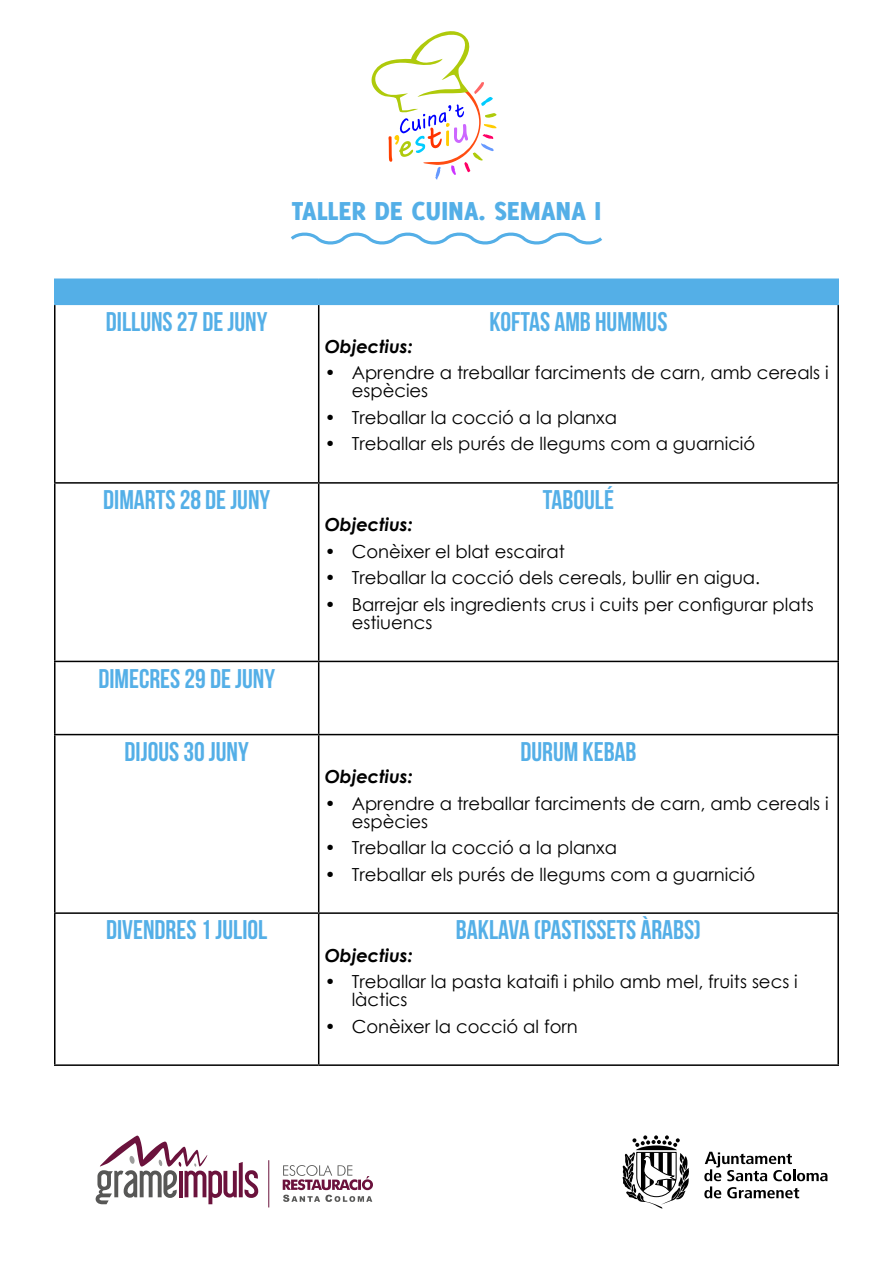
<style>
.page{position:relative;width:893px;height:1263px;background:#fff}
.page>*{position:absolute;margin:0;border:0;box-sizing:border-box;transform-origin:0 0}
.t1{font:800 28.5px "Delicious";color:#54afe7}
.t2{font:27px "Bebas Neue";color:#54afe7}
.t3{font:18px/18px "Century Gothic";color:#000}
.t4{font:italic 700 18px "Century Gothic";color:#000}
</style>
<div class="page">
<svg style="left:371px;top:31px;width:126px;height:149px"></svg>
<hr style="left:268px;top:1160px;width:1px;height:47px;background:#6b123c">
<svg style="left:283px;top:1165px;width:90px;height:37px"></svg>
<svg style="left:96px;top:1135px;width:162px;height:69px"></svg>
<svg style="left:704px;top:1152px;width:123px;height:46px"></svg>
<svg style="left:622px;top:1135px;width:67px;height:74px"></svg>
<svg style="left:291px;top:232px;width:311px;height:13px"></svg>
<hr style="left:54px;top:278px;width:265px;height:2px;background:#54afe7">
<hr style="left:54px;top:280px;width:2px;height:24px;background:#54afe7">
<hr style="left:319px;top:278px;width:520px;height:2px;background:#54afe7">
<div style="left:56px;top:280px;width:781px;height:24px;background:#54afe7"></div>
<hr style="left:837px;top:280px;width:2px;height:24px;background:#54afe7">
<hr style="left:54px;top:304px;width:265px;height:1px;background:#54afe7">
<hr style="left:319px;top:304px;width:520px;height:1px;background:#54afe7">
<hr style="left:54px;top:305px;width:2px;height:177px;background:#000">
<hr style="left:318px;top:305px;width:1px;height:177px;background:#000">
<hr style="left:837px;top:305px;width:2px;height:177px;background:#000">
<hr style="left:54px;top:482px;width:265px;height:2px;background:#000">
<hr style="left:54px;top:484px;width:2px;height:177px;background:#000">
<hr style="left:319px;top:482px;width:520px;height:2px;background:#000">
<hr style="left:318px;top:484px;width:1px;height:177px;background:#000">
<hr style="left:837px;top:484px;width:2px;height:177px;background:#000">
<hr style="left:54px;top:661px;width:265px;height:1px;background:#000">
<hr style="left:54px;top:662px;width:2px;height:72px;background:#000">
<hr style="left:319px;top:661px;width:520px;height:1px;background:#000">
<hr style="left:318px;top:662px;width:1px;height:72px;background:#000">
<hr style="left:837px;top:662px;width:2px;height:72px;background:#000">
<hr style="left:54px;top:734px;width:265px;height:1px;background:#000">
<hr style="left:54px;top:735px;width:2px;height:177px;background:#000">
<hr style="left:319px;top:734px;width:520px;height:1px;background:#000">
<hr style="left:318px;top:735px;width:1px;height:177px;background:#000">
<hr style="left:837px;top:735px;width:2px;height:177px;background:#000">
<hr style="left:54px;top:912px;width:265px;height:2px;background:#000">
<hr style="left:54px;top:914px;width:2px;height:150px;background:#000">
<hr style="left:319px;top:912px;width:520px;height:2px;background:#000">
<hr style="left:318px;top:914px;width:1px;height:150px;background:#000">
<hr style="left:837px;top:914px;width:2px;height:150px;background:#000">
<hr style="left:54px;top:1064px;width:265px;height:2px;background:#000">
<hr style="left:319px;top:1064px;width:520px;height:2px;background:#000">
<h1 class="t1" style="left:292px;top:194px;width:311px">TALLER DE CUINA. SEMANA I</h1>
<h2 class="t2" style="left:106px;top:306px;width:163px">DILLUNS 27 DE JUNY</h2>
<h2 class="t2" style="left:489px;top:306px;width:179px">KOFTAS AMB HUMMUS</h2>
<p class="t4" style="left:325px;top:333px;width:90px">Objectius:</p>
<p class="t3" style="left:352px;top:364px;width:479px;text-indent:-27px">• Aprendre a treballar farciments de carn, amb cereals i espècies</p>
<p class="t3" style="left:325px;top:408px;width:294px">• Treballar la cocció a la planxa</p>
<p class="t3" style="left:325px;top:435px;width:432px">• Treballar els purés de llegums com a guarnició</p>
<h2 class="t2" style="left:103px;top:485px;width:169px">DIMARTS 28 DE JUNY</h2>
<h2 class="t2" style="left:543px;top:485px;width:73px">TABOULÉ</h2>
<p class="t4" style="left:325px;top:511px;width:90px">Objectius:</p>
<p class="t3" style="left:325px;top:542px;width:242px">• Conèixer el blat escairat</p>
<p class="t3" style="left:325px;top:569px;width:437px">• Treballar la cocció dels cereals, bullir en aigua.</p>
<p class="t3" style="left:352px;top:595px;width:464px;text-indent:-27px">• Barrejar els ingredients crus i cuits per configurar plats estiuencs</p>
<h2 class="t2" style="left:98px;top:663px;width:178px">DIMECRES 29 DE JUNY</h2>
<h2 class="t2" style="left:125px;top:737px;width:126px">DIJOUS 30 JUNY</h2>
<h2 class="t2" style="left:520px;top:737px;width:118px">DURUM KEBAB</h2>
<p class="t4" style="left:325px;top:763px;width:90px">Objectius:</p>
<p class="t3" style="left:352px;top:794px;width:479px;text-indent:-27px">• Aprendre a treballar farciments de carn, amb cereals i espècies</p>
<p class="t3" style="left:325px;top:838px;width:294px">• Treballar la cocció a la planxa</p>
<p class="t3" style="left:325px;top:865px;width:432px">• Treballar els purés de llegums com a guarnició</p>
<h2 class="t2" style="left:106px;top:915px;width:163px">DIVENDRES 1 JULIOL</h2>
<h2 class="t2" style="left:456px;top:915px;width:247px">BAKLAVA (PASTISSETS ÀRABS)</h2>
<p class="t4" style="left:325px;top:941px;width:90px">Objectius:</p>
<p class="t3" style="left:352px;top:972px;width:448px;text-indent:-27px">• Treballar la pasta kataifi i philo amb mel, fruits secs i làctics</p>
<p class="t3" style="left:325px;top:1017px;width:255px">• Conèixer la cocció al forn</p>
</div>
